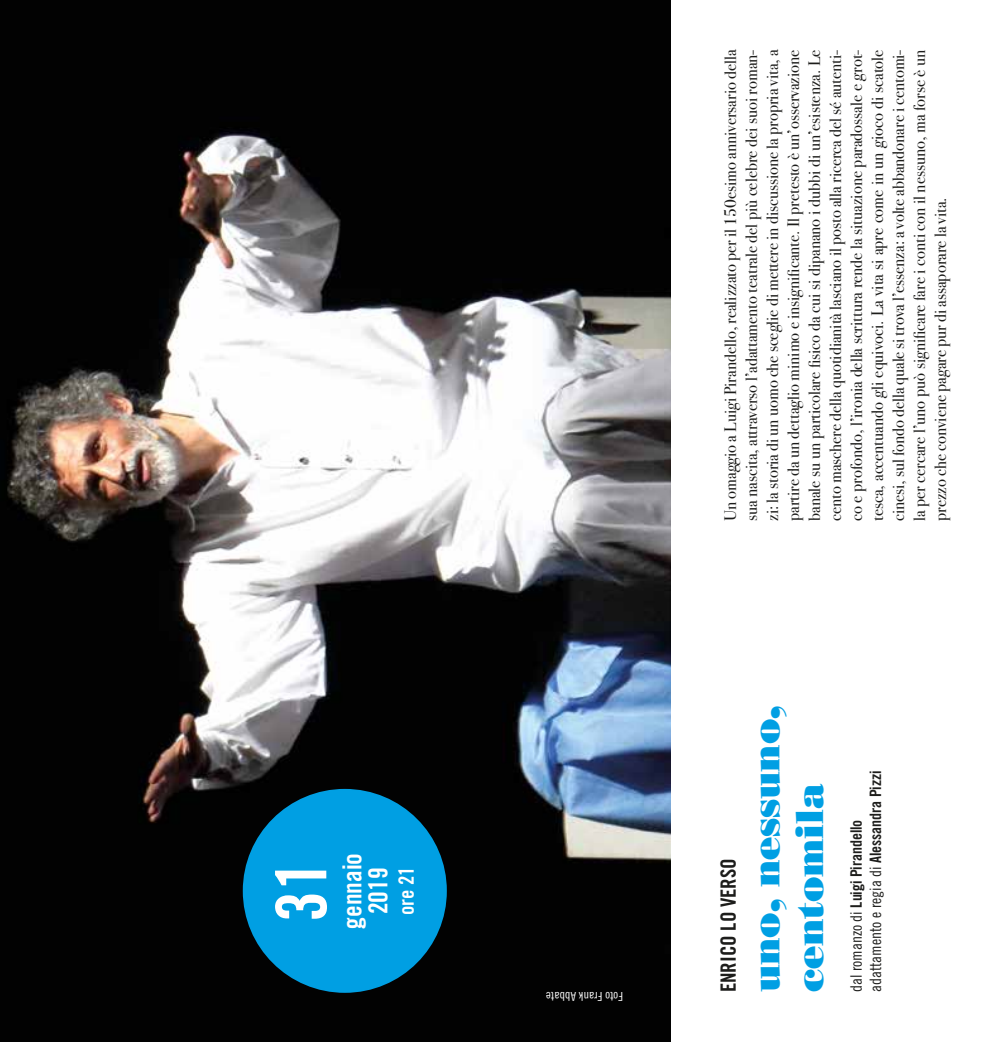
<style>
.page{position:relative;width:993px;height:1042px;background:#fff}
.page>*{position:absolute;margin:0;border:0;box-sizing:border-box;transform-origin:0 0}
.t1{font:70px "Trade Gothic LT Std Bd Cn 20";color:#fff}
.t2{font:38.5px/43.8px "Bodoni Poster";letter-spacing:-.01em;color:#009fe3}
.t3{font:26.25px/26.2px "Trade Gothic LT Std Bd Cn 20";color:#fff;text-align:center}
.t4{font:21px "Trade Gothic LT Std Bd Cn 20";color:#1d1d1b}
.t5{font:21px "Trade Gothic LT Std Bd Cn 20";color:#fff}
.t6{font:16.62px/21px "Bodoni Svty Two ITCTT";color:#1d1d1b;text-align:justify}
.t7{font:15.75px "Trade Gothic LT Std Cn 18";color:#1d1d1b}
.t8{font:15.75px "Trade Gothic LT Std Bd Cn 20";letter-spacing:-.005em;color:#1d1d1b}
.t9{font:12.25px "Trade Gothic LT Std Cn 18";color:#fff}
.s1{font-family:"Trade Gothic LT Std Bd Cn 20"}
.s2{font-family:"Trade Gothic LT Std Cn 18"}
</style>
<div class="page">
<img style="left:0;top:0;width:670px;height:1042px">
<div style="left:243px;top:789px;width:203px;height:204px;background:#009fe3;border-radius:50%"></div>
<p class="t6" style="left:718px;top:521px;width:473px;rotate:-90deg">Un omaggio a Luigi Pirandello, realizzato per il 150esimo anniversario della sua nascita, attraverso l’adattamento teatrale del più celebre dei suoi roman&shy;zi: la storia di un uomo che sceglie di mettere in discussione la propria vita, a partire da un dettaglio minimo e insignificante. Il pretesto è un’osservazione banale su un particolare fisico da cui si dipanano i dubbi di un’esistenza. Le cento maschere della quotidianità lasciano il posto alla ricerca del sé autenti&shy;co e profondo, l’ironia della scrittura rende la situazione paradossale e grot&shy;tesca, accentuando gli equivoci. La vita si apre come in un gioco di scatole cinesi, sul fondo della quale si trova l’essenza: a volte abbandonare i centomi&shy;la per cercare l’uno può significare fare i conti con il nessuno, ma forse è un prezzo che conviene pagare pur di assaporare la vita.</p>
<h1 class="t1" style="left:259px;top:922px;width:64px;rotate:-90deg">31</h1>
<h3 class="t3" style="left:338px;top:929px;width:77px;rotate:-90deg">gennaio<br>2019</h3>
<p class="t5" style="left:393px;top:915px;width:50px;rotate:-90deg">ore 21</p>
<p class="t4" style="left:715px;top:992px;width:136px;rotate:-90deg">ENRICO LO VERSO</p>
<p class="t9" style="left:623px;top:1004px;width:78px;rotate:-180deg">Foto Frank Abbate</p>
<h2 class="t2" style="left:743px;top:992px;width:288px;rotate:-90deg">uno, nessuno, centomila</h2>
<p class="t7" style="left:865px;top:992px;width:223px;rotate:-90deg">adattamento e regia di <span class="s1">Alessandra Pizzi</span></p>
<p class="t8" style="left:846px;top:992px;width:174px;rotate:-90deg"><span class="s2">dal romanzo di</span> Luigi Pirandello</p>
</div>
